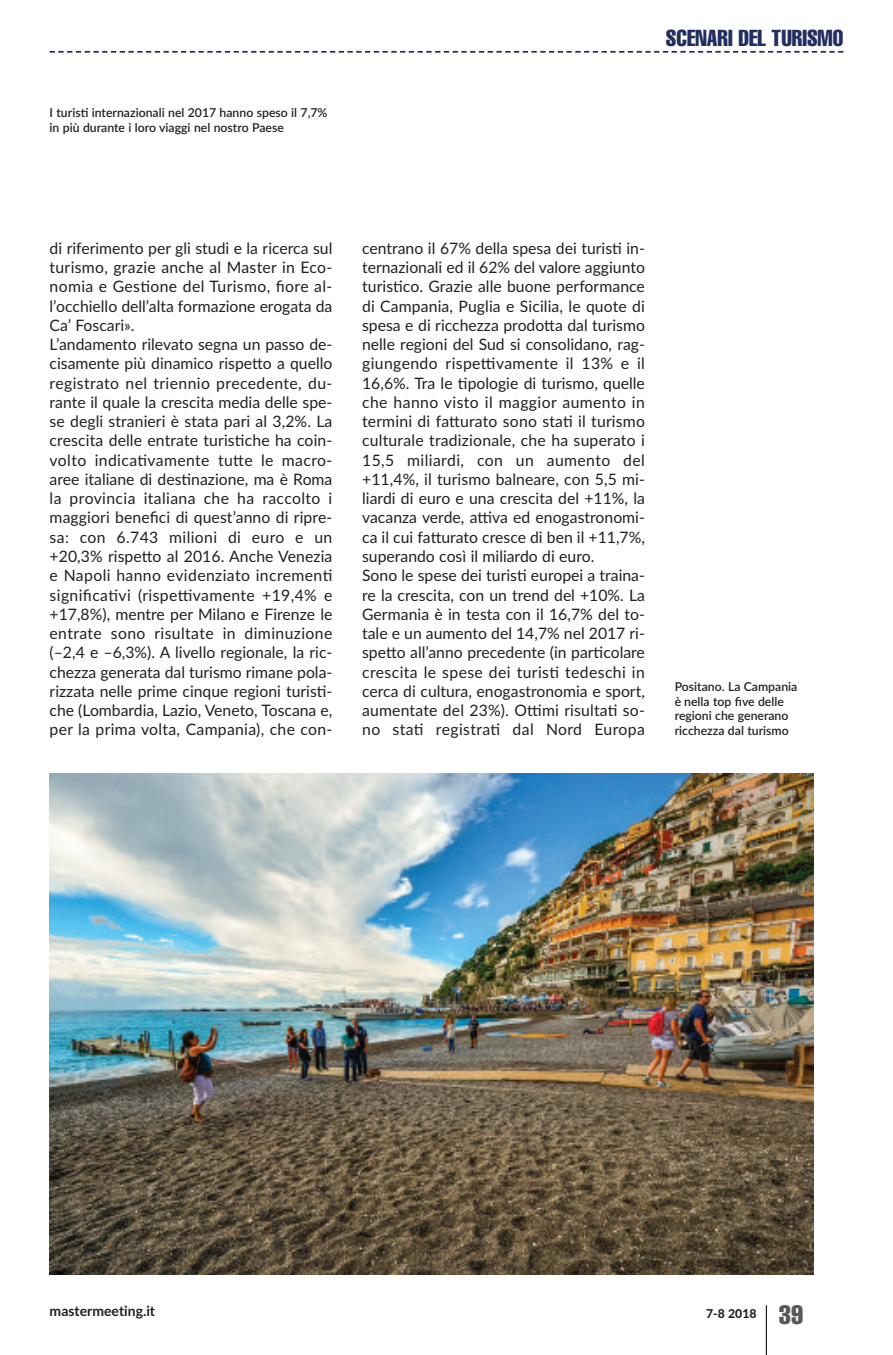
<style>
.page{position:relative;width:893px;height:1355px;background:#fff}
.page>*{position:absolute;margin:0;border:0;box-sizing:border-box;transform-origin:0 0}
.t1{font:extra-condensed 22.75px "Helvetica";color:#222e5f}
.t2{font:15.75px/19.2px "Lato";color:#231f20}
.t3{font:700 14px "Lato";color:#231f20}
.t4{font:600 12.25px/14.9px "Lato";color:#231f20}
.t5{font:800 12.25px "Lato";color:#231f20}
.s1{font-family:"Helvetica";font-weight:400;font-stretch:extra-condensed;font-size:26.25px;color:#57585a}
</style>
<div class="page">
<svg style="left:50px;top:51px;width:793px;height:2px"></svg>
<hr style="left:766px;top:1305px;width:1px;height:49px;background:#231f20">
<img style="left:50px;top:773px;width:764px;height:501px">
<p class="t4" style="left:50px;top:105px;width:279px">I turisti internazionali nel 2017 hanno speso il 7,7% in più durante i loro viaggi nel nostro Paese</p>
<h1 class="t1" style="left:666px;top:30px;width:179px">SCENARI DEL TURISMO</h1>
<p class="t2" style="left:50px;top:239px;width:284px">di riferimento per gli studi e la ricerca sul turismo, grazie anche al Master in Eco&shy;nomia e Gestione del Turismo, fiore al&shy;l’occhiello dell’alta formazione erogata da Ca’ Foscari».<br>L’andamento rilevato segna un passo de&shy;cisamente più dinamico rispetto a quello registrato nel triennio precedente, du&shy;rante il quale la crescita media delle spe&shy;se degli stranieri è stata pari al 3,2%. La crescita delle entrate turistiche ha coin&shy;volto indicativamente tutte le macro&shy;aree italiane di destinazione, ma è Roma la provincia italiana che ha raccolto i maggiori benefici di quest’anno di ripre&shy;sa: con 6.743 milioni di euro e un +20,3% rispetto al 2016. Anche Venezia e Napoli hanno evidenziato incrementi significativi (rispettivamente +19,4% e +17,8%), mentre per Milano e Firenze le entrate sono risultate in diminuzione (–2,4 e –6,3%). A livello regionale, la ric&shy;chezza generata dal turismo rimane pola&shy;rizzata nelle prime cinque regioni turisti&shy;che (Lombardia, Lazio, Veneto, Toscana e, per la prima volta, Campania), che con-</p>
<p class="t2" style="left:362px;top:239px;width:284px">centrano il 67% della spesa dei turisti in&shy;ternazionali ed il 62% del valore aggiunto turistico. Grazie alle buone performance di Campania, Puglia e Sicilia, le quote di spesa e di ricchezza prodotta dal turismo nelle regioni del Sud si consolidano, rag&shy;giungendo rispettivamente il 13% e il 16,6%. Tra le tipologie di turismo, quelle che hanno visto il maggior aumento in termini di fatturato sono stati il turismo culturale tradizionale, che ha superato i 15,5 miliardi, con un aumento del +11,4%, il turismo balneare, con 5,5 mi&shy;liardi di euro e una crescita del +11%, la vacanza verde, attiva ed enogastronomi&shy;ca il cui fatturato cresce di ben il +11,7%, superando così il miliardo di euro.<br>Sono le spese dei turisti europei a traina&shy;re la crescita, con un trend del +10%. La Germania è in testa con il 16,7% del to&shy;tale e un aumento del 14,7% nel 2017 ri&shy;spetto all’anno precedente (in particolare crescita le spese dei turisti tedeschi in cerca di cultura, enogastronomia e sport, aumentate del 23%). Ottimi risultati so&shy;no stati registrati dal Nord Europa</p>
<p class="t4" style="left:675px;top:679px;width:124px">Positano. La Campania è nella top five delle regioni che generano ricchezza dal turismo</p>
<p class="t3" style="left:50px;top:1302px;width:107px">mastermeeting.it</p>
<p class="t5" style="left:706px;top:1306px;width:99px">7-8 2018 <span class="s1">39</span></p>
</div>
